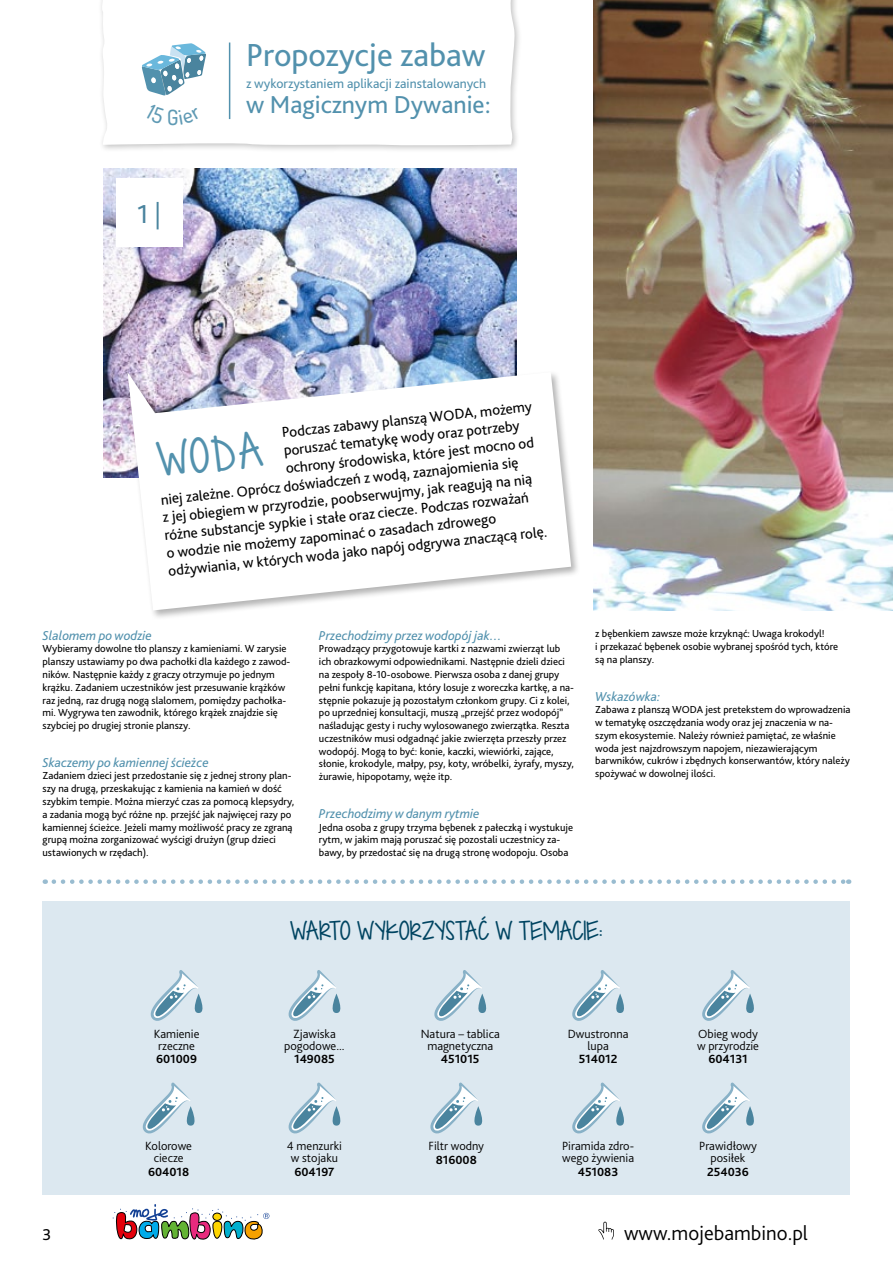
<style>
.page{position:relative;width:893px;height:1263px;background:#fff}
.page>*{position:absolute;margin:0;border:0;box-sizing:border-box;transform-origin:0 0}
.t1{font:36px "KG Dropsof Jupiter";color:#5291ad}
.t2{font:33.3px "Bliss Pro";color:#5291ad}
.t3{font:27px "Bliss Pro";color:#4a849e}
.t4{font:25.65px "Bliss Pro";color:#5291ad}
.t5{font:300 21px "Bliss Pro";color:#000}
.t6{font:19.5px "KG Dropsof Jupiter";color:#004461}
.t7{font:16.5px "Bliss Pro";color:#000}
.t8{font:15px "Bliss Pro";color:#000}
.t9{font:italic 13.5px "Bliss Pro";color:#5291ad}
.t10{font:13.5px "Bliss Pro";color:#5291ad}
.t11{font:300 12.45px/12px "Bliss Pro";color:#000;text-align:center}
.t12{font:700 12.45px "Bliss Pro";color:#000}
.t13{font:10.65px/12.8px "Bliss Pro";color:#000}
.s1{font-weight:300}
</style>
<div class="page">
<img style="left:104px;top:169px;width:412px;height:309px">
<img style="left:593px;top:0;width:300px;height:610px">
<div style="left:125px;top:369px;width:456px;height:251px;background:#000;opacity:.3"></div>
<svg style="left:128px;top:372px;width:443px;height:238px"></svg>
<div style="left:43px;top:901px;width:807px;height:294px;background:#dce8f0"></div>
<svg style="left:113px;top:1204px;width:156px;height:35px"></svg>
<svg style="left:598px;top:1222px;width:16px;height:17px"></svg>
<div style="left:98px;top:0;width:424px;height:153px;background:#000;opacity:.25"></div>
<svg style="left:101px;top:0;width:414px;height:146px"></svg>
<svg style="left:140px;top:42px;width:67px;height:55px"></svg>
<hr style="left:229px;top:43px;width:1px;height:76px;background:#5291ad">
<div style="left:116px;top:179px;width:66px;height:68px;background:#fff"></div>
<svg style="left:150px;top:970px;width:53px;height:51px"></svg>
<svg style="left:288px;top:1082px;width:53px;height:52px"></svg>
<svg style="left:430px;top:1082px;width:53px;height:52px"></svg>
<svg style="left:572px;top:1082px;width:52px;height:52px"></svg>
<svg style="left:702px;top:1082px;width:52px;height:52px"></svg>
<svg style="left:288px;top:970px;width:53px;height:51px"></svg>
<svg style="left:434px;top:970px;width:53px;height:51px"></svg>
<svg style="left:572px;top:970px;width:52px;height:51px"></svg>
<svg style="left:702px;top:970px;width:52px;height:51px"></svg>
<svg style="left:142px;top:1082px;width:53px;height:52px"></svg>
<svg style="left:54px;top:879px;width:795px;height:5px"></svg>
<svg style="left:145px;top:104px;width:57px;height:21px"></svg>
<h3 class="t3" style="left:137px;top:197px;width:25px">1 <span class="s1">|</span></h3>
<h2 class="t2" style="left:246px;top:34px;width:241px">Propozycje zabaw</h2>
<p class="t10" style="left:246px;top:75px;width:241px">z wykorzystaniem aplikacji zainstalowanych</p>
<h3 class="t4" style="left:246px;top:89px;width:246px">w Magicznym Dywanie:</h3>
<h3 class="t8" style="left:281px;top:423px;width:253px;rotate:-6deg">Podczas zabawy planszą WO DA, możemy</h3>
<h3 class="t8" style="left:283px;top:441px;width:238px;rotate:-6deg">poruszać tematykę wody oraz potrzeby</h3>
<h1 class="t1" style="left:154px;top:432px;width:59px;rotate:-6deg">WODA</h1>
<h3 class="t8" style="left:285px;top:459px;width:251px;rotate:-6deg">ochrony środowiska, które jest mocno od</h3>
<h3 class="t8" style="left:160px;top:490px;width:361px;rotate:-6deg">niej zależne. Oprócz doświadczeń z wodą, zaznajomienia się</h3>
<h3 class="t8" style="left:162px;top:508px;width:373px;rotate:-6deg">z jej obiegiem wprzyrodzie, poobserwujmy, jak reagują na nią</h3>
<h3 class="t8" style="left:164px;top:526px;width:368px;rotate:-6deg">różne substancje sypkie i stałe oraz ciecze. Podczas rozważań</h3>
<h3 class="t8" style="left:166px;top:544px;width:336px;rotate:-6deg">owodzie nie możemy zapominać ozasadach zdrowego</h3>
<h3 class="t8" style="left:167px;top:562px;width:382px;rotate:-6deg">odżywiania, wktórych woda jako napój odgrywa znaczącą rolę.</h3>
<p class="t9" style="left:43px;top:627px;width:111px">Slalomem po wodzie</p>
<p class="t13" style="left:43px;top:642px;width:249px">Wybieramy dowolne tło planszy z kamieniami. W zarysie planszy ustawiamy po dwa pachołki dla każdego z zawod&shy;ników. N astępnie każdy z graczy otrzymuje po jednym krążku. Zadaniem uczestników jest przesuwanie krążków raz jedną, raz drugą nogą slalomem, pomiędzy pachołka&shy;mi. Wygrywa ten zawodnik, którego krążek znajdzie się szybciej po drugiej stronie planszy.</p>
<p class="t9" style="left:43px;top:754px;width:168px">Skaczemy po kamiennej ścieżce</p>
<p class="t13" style="left:43px;top:769px;width:253px">Zadaniem dzieci jest przedostanie się z jednej strony plan&shy;szy na drugą, przeskakując z kamienia na kamień w dość szybkim tempie. Można mierzyć czas za pomocą klepsydry, a zadania mogą być różne np. przejść jak najwięcej razy po kamiennej ścieżce. Jeżeli mamy możliwość pracy ze zgraną grupą można zorganizować wyścigi drużyn (grup dzieci ustawionych w rzędach).</p>
<p class="t9" style="left:319px;top:627px;width:184px">Przechodzimy przez wodopój jak…</p>
<p class="t13" style="left:319px;top:642px;width:257px">Prowadzący przygotowuje kartki z nazwami zwierząt lub ich obrazkowymi odpowiednikami. N astępnie dzieli dzieci na zespoły 8-10-osobowe. Pierwsza osoba z danej grupy pełni funkcję kapitana, który losuje z woreczka kartkę, a na&shy;stępnie pokazuje ją pozostałym członkom grupy. Ci z kolei, po uprzedniej konsultacji, muszą „przejść przez wodopój” naśladując gesty i ruchy wylosowanego zwierzątka. Reszta uczestników musi odgadnąć jakie zwierzęta przeszły przez wodopój. Mogą to być: konie, kaczki, wiewiórki, zające, słonie, krokodyle, małpy, psy, koty, wróbelki, żyrafy, myszy, żurawie, hipopotamy, węże itp.</p>
<p class="t9" style="left:319px;top:805px;width:162px">Przechodzimy w danym rytmie</p>
<p class="t13" style="left:319px;top:820px;width:256px">Jedna osoba z grupy trzyma bębenek z pałeczką i wystukuje rytm, w jakim mają poruszać się pozostali uczestnicy za&shy;bawy, by przedostać się na drugą stronę wodopoju. Osoba</p>
<p class="t13" style="left:595px;top:627px;width:244px">z bębenkiem zawsze może krzyknąć: Uwaga krokodyl!<br>i przekazać bębenek osobie wybranej spośród tych, które są na planszy.</p>
<p class="t9" style="left:595px;top:688px;width:67px">Wskazówka:</p>
<p class="t13" style="left:595px;top:703px;width:257px">Zabawa z planszą WO DA jest pretekstem do wprowadzenia w tematykę oszczędzania wody oraz jej znaczenia w na&shy;szym ekosystemie. N ależy również pamiętać, ze właśnie woda jest najzdrowszym napojem, niezawierającym barwników, cukrów i zbędnych konserwantów, który należy spożywać w dowolnej ilości.</p>
<p class="t11" style="left:154px;top:1027px;width:47px">Kamienie rzeczne</p>
<p class="t12" style="left:156px;top:1051px;width:42px">601009</p>
<p class="t11" style="left:145px;top:1140px;width:48px">Kolorowe ciecze</p>
<p class="t12" style="left:148px;top:1164px;width:43px">604018</p>
<h3 class="t6" style="left:290px;top:915px;width:314px">WARTO WYKORZYSTAĆ W TEMACIE:</h3>
<p class="t11" style="left:284px;top:1027px;width:62px">Zjawiska pogodowe...</p>
<p class="t12" style="left:294px;top:1051px;width:42px">149085</p>
<p class="t11" style="left:421px;top:1027px;width:81px">Natura – tablica magnetyczna</p>
<p class="t12" style="left:441px;top:1051px;width:40px">451015</p>
<p class="t11" style="left:568px;top:1027px;width:62px">Dwustronna lupa</p>
<p class="t12" style="left:579px;top:1051px;width:40px">514012</p>
<p class="t11" style="left:697px;top:1027px;width:64px;text-align:left">Obieg wody w przyrodzie</p>
<p class="t12" style="left:708px;top:1051px;width:41px">604131</p>
<p class="t11" style="left:287px;top:1140px;width:56px">4 menzurki w stojaku</p>
<p class="t12" style="left:294px;top:1164px;width:41px">604197</p>
<p class="t11" style="left:428px;top:1140px;width:57px">Filtr wodny</p>
<p class="t12" style="left:436px;top:1152px;width:43px">816008</p>
<p class="t11" style="left:562px;top:1140px;width:74px;text-align:left">Piramida zdro&shy;wego żywienia</p>
<p class="t12" style="left:578px;top:1164px;width:42px">451083</p>
<p class="t11" style="left:699px;top:1140px;width:59px">Prawidłowy posiłek</p>
<p class="t12" style="left:707px;top:1164px;width:43px">254036</p>
<h3 class="t7" style="left:43px;top:1224px;width:10px">3</h3>
<h3 class="t5" style="left:624px;top:1219px;width:185px">www.mojebambino.pl</h3>
</div>
